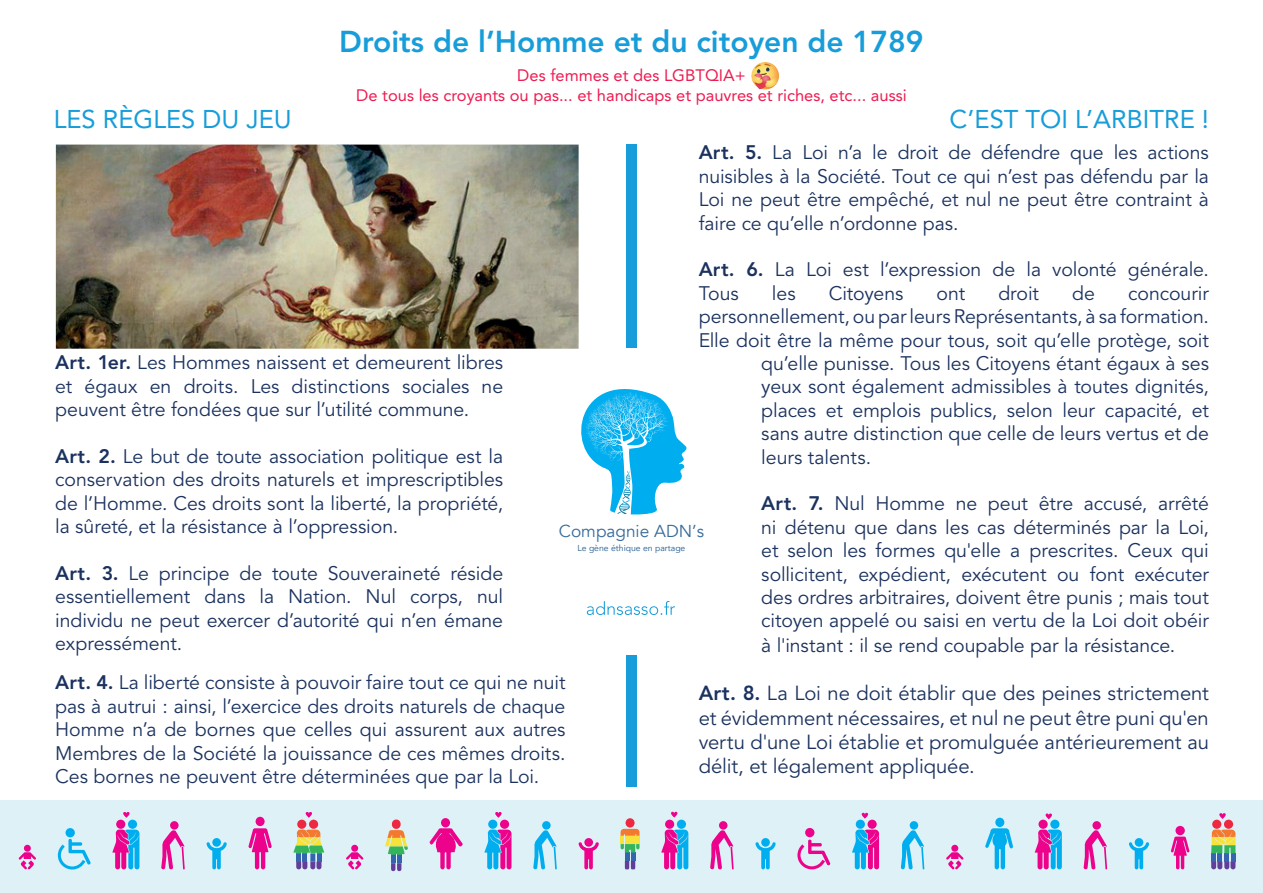
<style>
.page{position:relative;width:1263px;height:893px;background:#fff}
.page>*{position:absolute;margin:0;border:0;box-sizing:border-box;transform-origin:0 0}
.t1{font:800 30px "Avenir LT Std";color:#179dd9}
.t2{font:25.5px "Avenir LT Std";color:#179dd9}
.t3{font:20.25px/24.3px "Avenir LT Std";letter-spacing:-.005em;color:#1b325f;text-align:justify}
.t4{font:19.5px/23.4px "Avenir LT Std";letter-spacing:-.005em;color:#1b325f;text-align:justify}
.t5{font:17.25px "Avenir";color:#376b9a}
.t6{font:16.5px/19.8px "Avenir LT Std";color:#ed1c51;text-align:center}
.t7{font:8.7px "Avenir";color:#376b9a}
.s1{font-weight:800}
</style>
<div class="page">
<div style="left:626px;top:145px;width:11px;height:642px;background:#179dd9"></div>
<div style="left:503px;top:349px;width:258px;height:306px;background:#fff"></div>
<img style="left:56px;top:145px;width:523px;height:204px">
<div style="left:0;top:800px;width:1263px;height:93px;background:#ddf1f7"></div>
<div style="left:65px;top:828px;width:10px;height:9px;background:#00aeef;border-radius:50%"></div>
<svg style="left:58px;top:839px;width:33px;height:30px"></svg>
<div style="left:212px;top:838px;width:9px;height:9px;background:#00aeef;border-radius:50%"></div>
<svg style="left:206px;top:842px;width:21px;height:27px"></svg>
<div style="left:256px;top:817px;width:9px;height:9px;background:#ed028c;border-radius:50%"></div>
<svg style="left:248px;top:828px;width:24px;height:41px"></svg>
<div style="left:170px;top:821px;width:9px;height:9px;background:#ed028c;border-radius:50%"></div>
<svg style="left:161px;top:830px;width:24px;height:39px"></svg>
<div style="left:542px;top:821px;width:9px;height:9px;background:#00aeef;border-radius:50%"></div>
<svg style="left:533px;top:830px;width:24px;height:39px"></svg>
<div style="left:719px;top:821px;width:8px;height:9px;background:#ed028c;border-radius:50%"></div>
<svg style="left:710px;top:830px;width:24px;height:39px"></svg>
<div style="left:910px;top:821px;width:8px;height:9px;background:#00aeef;border-radius:50%"></div>
<svg style="left:901px;top:830px;width:23px;height:39px"></svg>
<div style="left:1092px;top:821px;width:9px;height:9px;background:#ed028c;border-radius:50%"></div>
<svg style="left:1083px;top:830px;width:24px;height:39px"></svg>
<svg style="left:306px;top:812px;width:6px;height:6px"></svg>
<div style="left:310px;top:853px;width:5px;height:9px;background:#3665b0"></div>
<div style="left:316px;top:853px;width:5px;height:9px;background:#3665b0"></div>
<svg style="left:296px;top:862px;width:25px;height:7px"></svg>
<div style="left:296px;top:853px;width:5px;height:9px;background:#3665b0"></div>
<div style="left:302px;top:853px;width:5px;height:9px;background:#3665b0"></div>
<svg style="left:293px;top:829px;width:31px;height:24px"></svg>
<div style="left:309px;top:820px;width:9px;height:9px;background:#ed2840;border-radius:50%"></div>
<div style="left:297px;top:820px;width:9px;height:9px;background:#ed2840;border-radius:50%"></div>
<svg style="left:18px;top:845px;width:18px;height:25px"></svg>
<div style="left:116px;top:820px;width:9px;height:9px;background:#ed028c;border-radius:50%"></div>
<div style="left:128px;top:820px;width:9px;height:9px;background:#00aeef;border-radius:50%"></div>
<svg style="left:112px;top:829px;width:27px;height:40px"></svg>
<svg style="left:123px;top:812px;width:7px;height:6px"></svg>
<div style="left:1135px;top:838px;width:8px;height:9px;background:#00aeef;border-radius:50%"></div>
<svg style="left:1129px;top:842px;width:20px;height:27px"></svg>
<svg style="left:1171px;top:837px;width:18px;height:32px"></svg>
<div style="left:1175px;top:826px;width:10px;height:9px;background:#ed028c;border-radius:50%"></div>
<svg style="left:1219px;top:813px;width:7px;height:6px"></svg>
<div style="left:1224px;top:853px;width:5px;height:8px;background:#3665b0"></div>
<div style="left:1230px;top:853px;width:5px;height:8px;background:#3665b0"></div>
<svg style="left:1211px;top:861px;width:24px;height:8px"></svg>
<div style="left:1217px;top:853px;width:5px;height:8px;background:#3665b0"></div>
<div style="left:1211px;top:853px;width:5px;height:8px;background:#3665b0"></div>
<div style="left:1224px;top:820px;width:9px;height:9px;background:#ed2840;border-radius:50%"></div>
<svg style="left:1211px;top:829px;width:24px;height:24px"></svg>
<div style="left:1212px;top:820px;width:9px;height:9px;background:#ed2840;border-radius:50%"></div>
<svg style="left:346px;top:845px;width:18px;height:25px"></svg>
<div style="left:441px;top:818px;width:9px;height:9px;background:#ed028c;border-radius:50%"></div>
<svg style="left:430px;top:828px;width:33px;height:41px"></svg>
<div style="left:488px;top:820px;width:9px;height:9px;background:#00aeef;border-radius:50%"></div>
<div style="left:500px;top:820px;width:9px;height:9px;background:#ed028c;border-radius:50%"></div>
<svg style="left:484px;top:829px;width:27px;height:40px"></svg>
<svg style="left:495px;top:812px;width:7px;height:6px"></svg>
<div style="left:584px;top:838px;width:9px;height:9px;background:#ed028c;border-radius:50%"></div>
<svg style="left:578px;top:842px;width:21px;height:27px"></svg>
<svg style="left:671px;top:811px;width:6px;height:7px"></svg>
<div style="left:665px;top:820px;width:9px;height:9px;background:#ed028c;border-radius:50%"></div>
<div style="left:677px;top:820px;width:9px;height:9px;background:#00aeef;border-radius:50%"></div>
<svg style="left:661px;top:829px;width:27px;height:40px"></svg>
<svg style="left:621px;top:829px;width:18px;height:40px"></svg>
<div style="left:625px;top:818px;width:10px;height:9px;background:#ed2840;border-radius:50%"></div>
<svg style="left:946px;top:845px;width:18px;height:25px"></svg>
<svg style="left:1045px;top:813px;width:7px;height:6px"></svg>
<div style="left:1038px;top:820px;width:10px;height:9px;background:#ed028c;border-radius:50%"></div>
<div style="left:1050px;top:820px;width:9px;height:9px;background:#00aeef;border-radius:50%"></div>
<svg style="left:1035px;top:829px;width:27px;height:40px"></svg>
<div style="left:995px;top:818px;width:9px;height:9px;background:#00aeef;border-radius:50%"></div>
<svg style="left:985px;top:828px;width:28px;height:41px"></svg>
<svg style="left:385px;top:819px;width:23px;height:53px"></svg>
<div style="left:761px;top:838px;width:9px;height:9px;background:#00aeef;border-radius:50%"></div>
<svg style="left:755px;top:842px;width:21px;height:27px"></svg>
<svg style="left:862px;top:812px;width:6px;height:7px"></svg>
<div style="left:856px;top:820px;width:9px;height:9px;background:#00aeef;border-radius:50%"></div>
<div style="left:867px;top:820px;width:10px;height:9px;background:#ed028c;border-radius:50%"></div>
<svg style="left:852px;top:829px;width:27px;height:40px"></svg>
<div style="left:805px;top:828px;width:9px;height:9px;background:#ed028c;border-radius:50%"></div>
<svg style="left:797px;top:840px;width:33px;height:29px"></svg>
<svg style="left:587px;top:601px;width:88px;height:14px"></svg>
<svg style="left:581px;top:389px;width:106px;height:126px"></svg>
<img style="left:751px;top:62px;width:28px;height:28px">
<h1 class="t1" style="left:339px;top:24px;width:586px">Droits de l’Homme et du citoyen de 1789</h1>
<p class="t6" style="left:356px;top:66px;width:552px">Des femmes et des LGBTQIA+<br>De tous les croyants ou pas... et handicaps et pauvres et riches, etc... aussi</p>
<h2 class="t2" style="left:54px;top:104px;width:240px">LES RÈGLES DU JEU</h2>
<h2 class="t2" style="left:949px;top:104px;width:261px">C’EST TOI L’ARBITRE !</h2>
<p class="t4" style="left:699px;top:141px;width:512px"><span class="s1">Art. 5.</span> La Loi n’a le droit de défendre que les actions nuisibles à la Société. Tout ce qui n’est pas défendu par la Loi ne peut être empêché, et nul ne peut être contraint à faire ce qu’elle n’ordonne pas.</p>
<p class="t4" style="left:699px;top:258px;width:512px"><span class="s1">Art. 6.</span> La Loi est l’expression de la volonté générale.<br>Tous</p>
<p class="t4" style="left:772px;top:282px;width:25px">les</p>
<p class="t4" style="left:829px;top:282px;width:76px">Citoyens</p>
<p class="t4" style="left:936px;top:282px;width:30px">ont</p>
<p class="t4" style="left:998px;top:282px;width:42px">droit</p>
<p class="t4" style="left:1072px;top:282px;width:24px">de</p>
<p class="t4" style="left:1128px;top:282px;width:82px">concourir</p>
<p class="t4" style="left:699px;top:305px;width:512px">personnellement, ou par leurs Représentants, à sa formation.</p>
<p class="t4" style="left:699px;top:329px;width:512px">Elle doit être la même pour tous, soit qu’elle protège, soit</p>
<p class="t4" style="left:761px;top:352px;width:449px">qu’elle punisse. Tous les Citoyens étant égaux à ses</p>
<p class="t4" style="left:761px;top:375px;width:449px">yeux sont également admissibles à toutes dignités,</p>
<p class="t4" style="left:761px;top:399px;width:449px">places et emplois publics, selon leur capacité, et</p>
<p class="t4" style="left:761px;top:422px;width:449px">sans autre distinction que celle de leurs vertus et de</p>
<p class="t4" style="left:761px;top:446px;width:111px">leurs talents.</p>
<p class="t4" style="left:761px;top:492px;width:449px"><span class="s1">Art. 7.</span> Nul Homme ne peut être accusé, arrêté ni détenu que dans les cas déterminés par la Loi, et selon les formes qu'elle a prescrites. Ceux qui sollicitent, expédient, exécutent ou font exécuter des ordres arbitraires, doivent être punis ; mais tout citoyen appelé ou saisi en vertu de la Loi doit obéir à l'instant : il se rend coupable par la résistance.</p>
<p class="t3" style="left:699px;top:682px;width:512px"><span class="s1">Art. 8.</span> La Loi ne doit établir que des peines strictement et évidemment nécessaires, et nul ne peut être puni qu'en vertu d'une Loi établie et promulguée antérieurement au délit, et légalement appliquée.</p>
<p class="t4" style="left:55px;top:351px;width:449px"><span class="s1">Art. 1er.</span> Les Hommes naissent et demeurent libres et égaux en droits. Les distinctions sociales ne peuvent être fondées que sur l’utilité commune.</p>
<p class="t4" style="left:55px;top:445px;width:449px"><span class="s1">Art. 2.</span> Le but de toute association politique est la conservation des droits naturels et imprescriptibles de l’Homme. Ces droits sont la liberté, la propriété, la sûreté, et la résistance à l’oppression.</p>
<p class="t4" style="left:55px;top:562px;width:449px"><span class="s1">Art. 3.</span> Le principe de toute Souveraineté réside essentiellement dans la Nation. Nul corps, nul individu ne peut exercer d’autorité qui n’en émane expressément.</p>
<p class="t4" style="left:55px;top:671px;width:512px"><span class="s1">Art. 4.</span> La liberté consiste à pouvoir faire tout ce qui ne nuit pas à autrui : ainsi, l’exercice des droits naturels de chaque Homme n’a de bornes que celles qui assurent aux autres Membres de la Société la jouissance de ces mêmes droits.<br>Ces bornes ne peuvent être déterminées que par la Loi.</p>
<p class="t5" style="left:559px;top:521px;width:147px">Compagnie ADN’s</p>
<p class="t7" style="left:577px;top:541px;width:109px">Le gène éthique en partage</p>
</div>
